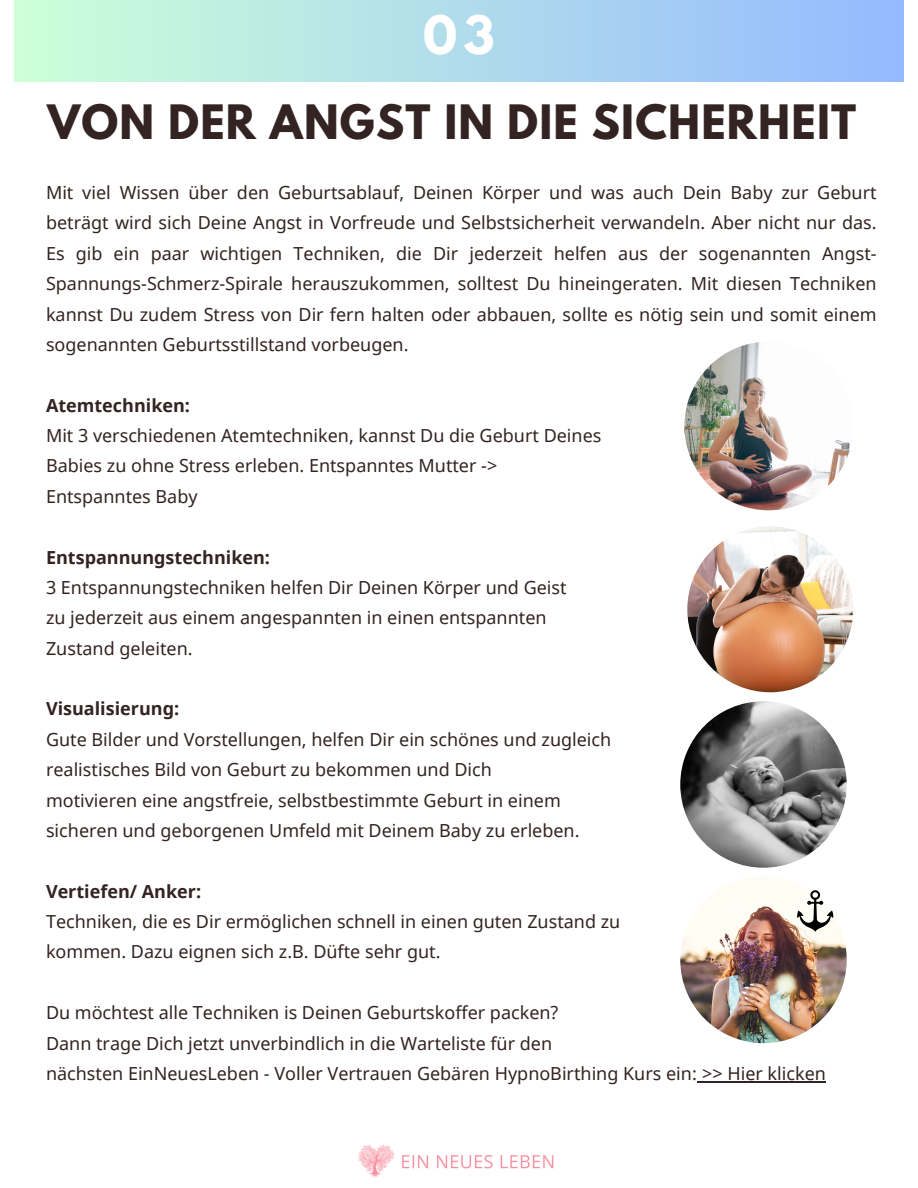
<style>
.page{position:relative;width:918px;height:1188px;background:#fff}
.page>*{position:absolute;margin:0;border:0;box-sizing:border-box;transform-origin:0 0}
.t1{font:700 46.95px "League Spartan";color:#fff}
.t2{font:700 42px "League Spartan";letter-spacing:.03em;color:#332322}
.t3{font:18px/30.3px "Noto Sans";color:#332322}
.t4{font:700 18px "Noto Sans";color:#332322}
</style>
<div class="page">
<hr style="left:698px;top:1081px;width:128px;height:1px;background:#332322">
<div style="left:14px;top:0;width:890px;height:81px;background:linear-gradient(to right,#cdffd8,#94b9ff)"></div>
<img style="left:358px;top:1145px;width:196px;height:33px">
<img style="left:684px;top:342px;width:169px;height:168px;border-radius:50%">
<img style="left:680px;top:877px;width:167px;height:166px;border-radius:50%">
<svg style="left:797px;top:890px;width:37px;height:42px"></svg>
<img style="left:680px;top:701px;width:167px;height:167px;border-radius:50%">
<img style="left:687px;top:526px;width:166px;height:166px;border-radius:50%">
<h1 class="t1" style="left:423px;top:12px;width:73px">03</h1>
<h2 class="t2" style="left:47px;top:102px;width:810px">VON DER ANGST IN DIE SICHERHEIT</h2>
<p class="t3" style="left:46px;top:177px;width:832px;text-align:justify">Mit viel Wissen über den Geburtsablauf, Deinen Körper und was auch Dein Baby zur Geburt beträgt wird sich Deine Angst in Vorfreude und Selbstsicherheit verwandeln. Aber nicht nur das.<br>Es gib ein paar wichtigen Techniken, die Dir jederzeit helfen aus der sogenannten Angst-Spannungs-Schmerz-Spirale herauszukommen, solltest Du hineingeraten. Mit diesen Techniken kannst Du zudem Stress von Dir fern halten oder abbauen, sollte es nötig sein und somit einem sogenannten Geburtsstillstand vorbeugen.</p>
<p class="t4" style="left:46px;top:392px;width:146px">Atemtechniken:</p>
<p class="t3" style="left:46px;top:420px;width:557px">Mit 3 verschiedenen Atemtechniken, kannst Du die Geburt Deines<br>Babies zu ohne Stress erleben. Entspanntes Mutter -&gt;<br>Entspanntes Baby</p>
<p class="t4" style="left:46px;top:544px;width:226px">Entspannungstechniken:</p>
<p class="t3" style="left:46px;top:572px;width:522px">3 Entspannungstechniken helfen Dir Deinen Körper und Geist zu jederzeit aus einem angespannten in einen entspannten<br>Zustand geleiten.</p>
<p class="t4" style="left:46px;top:696px;width:135px">Visualisierung:</p>
<p class="t3" style="left:46px;top:724px;width:567px">Gute Bilder und Vorstellungen, helfen Dir ein schönes und zugleich realistisches Bild von Geburt zu bekommen und Dich<br>motivieren eine angstfreie, selbstbestimmte Geburt in einem sicheren und geborgenen Umfeld mit Deinem Baby zu erleben.</p>
<p class="t4" style="left:46px;top:878px;width:157px">Vertiefen/ Anker:</p>
<p class="t3" style="left:46px;top:906px;width:576px">Techniken, die es Dir ermöglichen schnell in einen guten Zustand zu kommen. Dazu eignen sich z.B. Düfte sehr gut.</p>
<p class="t3" style="left:46px;top:997px;width:781px">Du möchtest alle Techniken is Deinen Geburtskoffer packen?<br>Dann trage Dich jetzt unverbindlich in die Warteliste für den<br>nächsten EinNeuesLeben - Voller Vertrauen Gebären HypnoBirthing Kurs ein: &gt;&gt; Hier klicken</p>
</div>
